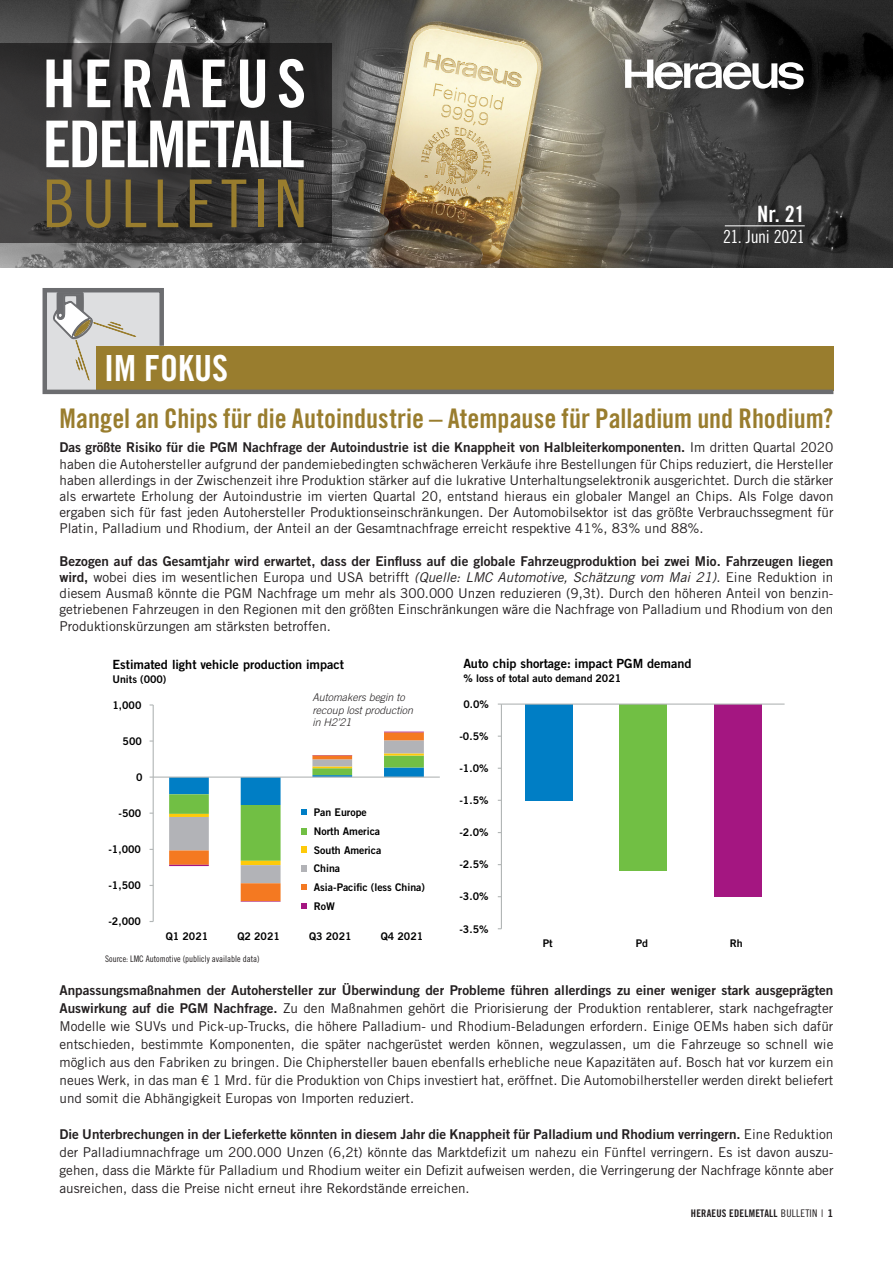
<style>
.page{position:relative;width:893px;height:1263px;background:#fff}
.page>*{position:absolute;margin:0;border:0;box-sizing:border-box;transform-origin:0 0}
.t1{font:66px "Trade Gothic LT Std Cn 18";letter-spacing:.095em;color:#997d2e}
.t2{font:66px "Trade Gothic LT Std Bd Cn 20";letter-spacing:.12em;color:#fff}
.t3{font:64.5px "Trade Gothic LT Std Bd Cn 20";letter-spacing:-.04em;color:#fff}
.t4{font:36px "Trade Gothic LT Std Bd Cn 20";color:#fff}
.t5{font:27px "Trade Gothic LT Std Bd Cn 20";color:#997d2e}
.t6{font:22.5px "Trade Gothic LT Std Bd Cn 20";color:#fff}
.t7{font:18px "Trade Gothic LT Std Cn 18";letter-spacing:-.025em;color:#fff}
.t8{font:13.5px/16.2px "Trade Gothic LT Std";color:#231f20;text-align:justify}
.t9{font:13.5px "Trade Gothic LT Std Bd 2";color:#231f20}
.t10{font:12.75px "Trade Gothic LT Std Bd 2";color:#000001}
.t11{font:10.5px/18.8px "Trade Gothic LT Std Bd 2";letter-spacing:-.005em;color:#000001}
.t12{font:italic 300 10.5px/12.8px "Trade Gothic LT Std";color:#231f20}
.t13{font:10.5px "Trade Gothic LT Std Bd Cn 20";letter-spacing:.02em;color:#231f20}
.t14{font:9px "Trade Gothic LT Std Cn 18";color:#231f20}
.s1{font-family:"Trade Gothic LT Std"}
.s2{font-family:"Trade Gothic LT Std Bd 2"}
.s3{font-style:italic}
.s4{font-family:"Trade Gothic LT Std Cn 18"}
.s5{font-family:"Trade Gothic LT Std";font-weight:300}
</style>
<div class="page">
<img style="left:0;top:0;width:893px;height:268px">
<svg style="left:625px;top:60px;width:179px;height:29px"></svg>
<hr style="left:725px;top:225px;width:80px;height:1px;background:#fff">
<svg style="left:0;top:44px;width:332px;height:199px;background:#323131"></svg>
<svg style="left:42px;top:288px;width:792px;height:107px"></svg>
<svg style="left:53px;top:292px;width:83px;height:92px;background:#c4bead"></svg>
<div style="left:619px;top:704px;width:48px;height:167px;background:#71bf44"></div>
<div style="left:714px;top:704px;width:47px;height:193px;background:#a41681"></div>
<div style="left:525px;top:704px;width:47px;height:96px;background:#007ec5"></div>
<hr style="left:501px;top:704px;width:1px;height:225px;background:#b2b6b6">
<hr style="left:501px;top:703px;width:284px;height:2px;background:#b2b6b6">
<hr style="left:153px;top:705px;width:1px;height:216px;background:#b2b6b6">
<hr style="left:153px;top:776px;width:287px;height:2px;background:#b2b6b6">
<svg style="left:169px;top:732px;width:255px;height:177px"></svg>
<h1 class="t2" style="left:43px;top:44px;width:265px">HERAEUS</h1>
<h2 class="t3" style="left:43px;top:105px;width:264px">EDELMETALL</h2>
<h1 class="t1" style="left:42px;top:164px;width:266px">BULLETIN</h1>
<h3 class="t4" style="left:104px;top:346px;width:125px">IM FOKUS</h3>
<h3 class="t6" style="left:757px;top:200px;width:49px">Nr. 21</h3>
<h3 class="t7" style="left:723px;top:226px;width:83px">21. Juni 2021</h3>
<h3 class="t5" style="left:60px;top:402px;width:775px">Mangel an Chips für die Autoindustrie – Atempause für Palladium und Rhodium?</h3>
<p class="t9" style="left:60px;top:439px;width:775px">Das größte Risiko für die PGM Nachfrage der Autoindustrie ist die Knappheit von Halbleiterkomponenten. <span class="s1">Im dritten Quartal 2020</span></p>
<p class="t8" style="left:60px;top:456px;width:775px">haben die Autohersteller aufgrund der pandemiebedingten schwächeren Verkäufe ihre Bestellungen für Chips reduziert, die Hersteller haben allerdings in der Zwischenzeit ihre Produktion stärker auf die lukrative Unterhaltungselektronik ausgerichtet. Durch die stärker als erwartete Erholung der Autoindustrie im vierten Quartal 20, entstand hieraus ein globaler Mangel an Chips. Als Folge davon ergaben sich für fast jeden Autohersteller Produktionseinschränkungen. Der Automobilsektor ist das größte Verbrauchssegment für Platin, Palladium und Rhodium, der Anteil an der Gesamtnachfrage erreicht respektive 41%, 83% und 88%.</p>
<p class="t9" style="left:60px;top:553px;width:775px">Bezogen auf das Gesamtjahr wird erwartet, dass der Einfluss auf die globale Fahrzeugproduktion bei zwei Mio. Fahrzeugen liegen</p>
<p class="t8" style="left:60px;top:569px;width:775px"><span class="s2">wird,</span> wobei dies im wesentlichen Europa und USA betrifft <span class="s3">(Quelle: LMC Automotive, Schätzung vom Mai 21)</span>. Eine Reduktion in diesem Ausmaß könnte die PGM Nachfrage um mehr als 300.000 Unzen reduzieren (9,3t). Durch den höheren Anteil von benzin&shy;getriebenen Fahrzeugen in den Regionen mit den größten Einschränkungen wäre die Nachfrage von Palladium und Rhodium von den Produktionskürzungen am stärksten betroffen.</p>
<p class="t10" style="left:113px;top:656px;width:233px">Estimated light vehicle production impact</p>
<p class="t11" style="left:113px;top:670px;width:55px">Units (000)</p>
<p class="t11" style="left:113px;top:695px;width:31px">1,000</p>
<p class="t11" style="left:123px;top:731px;width:21px">500</p>
<p class="t11" style="left:136px;top:768px;width:8px">0</p>
<p class="t11" style="left:119px;top:804px;width:24px">-500</p>
<p class="t11" style="left:108px;top:840px;width:34px">-1,000</p>
<p class="t11" style="left:108px;top:876px;width:34px">-1,500</p>
<p class="t11" style="left:108px;top:912px;width:34px">-2,000</p>
<p class="t12" style="left:312px;top:691px;width:102px">Automakers begin to recoup lost production in H2’21</p>
<p class="t11" style="left:314px;top:803px;width:113px">Pan Europe<br>North America<br>South America<br>China<br>Asia-Pacific (less China)<br>RoW</p>
<p class="t11" style="left:166px;top:926px;width:44px">Q1 2021</p>
<p class="t11" style="left:237px;top:926px;width:44px">Q2 2021</p>
<p class="t11" style="left:309px;top:926px;width:44px">Q3 2021</p>
<p class="t11" style="left:381px;top:926px;width:44px">Q4 2021</p>
<p class="t14" style="left:105px;top:953px;width:156px">Source: LMC Automotive (publicly available data)</p>
<p class="t10" style="left:463px;top:656px;width:230px">Auto chip shortage: impact PGM demand</p>
<p class="t11" style="left:463px;top:669px;width:159px">% loss of total auto demand 2021</p>
<p class="t11" style="left:463px;top:694px;width:27px">0.0%</p>
<p class="t11" style="left:459px;top:727px;width:30px">-0.5%</p>
<p class="t11" style="left:459px;top:759px;width:30px">-1.0%</p>
<p class="t11" style="left:459px;top:791px;width:30px">-1.5%</p>
<p class="t11" style="left:459px;top:823px;width:30px">-2.0%</p>
<p class="t11" style="left:459px;top:855px;width:30px">-2.5%</p>
<p class="t11" style="left:459px;top:887px;width:30px">-3.0%</p>
<p class="t11" style="left:459px;top:919px;width:30px">-3.5%</p>
<p class="t11" style="left:543px;top:934px;width:11px">Pt</p>
<p class="t11" style="left:636px;top:934px;width:14px">Pd</p>
<p class="t11" style="left:730px;top:934px;width:14px">Rh</p>
<p class="t9" style="left:60px;top:982px;width:775px">Anpassungsmaßnahmen der Autohersteller zur Überwindung der Probleme führen allerdings zu einer weniger stark ausgeprägten</p>
<p class="t8" style="left:60px;top:999px;width:775px;line-height:18px"><span class="s2">Auswirkung auf die PGM Nachfrage.</span> Zu den Maßnahmen gehört die Priorisierung der Produktion rentablerer, stark nachgefragter Modelle wie SUVs und Pick-up-Trucks, die höhere Palladium- und Rhodium-Beladungen erfordern. Einige OEMs haben sich dafür entschieden, bestimmte Komponenten, die später nachgerüstet werden können, wegzulassen, um die Fahrzeuge so schnell wie möglich aus den Fabriken zu bringen. Die Chiphersteller bauen ebenfalls erhebliche neue Kapazitäten auf. Bosch hat vor kurzem ein neues Werk, in das man € 1 Mrd. für die Produktion von Chips investiert hat, eröffnet. Die Automobilhersteller werden direkt beliefert und somit die Abhängigkeit Europas von Importen reduziert.</p>
<p class="t9" style="left:60px;top:1126px;width:775px">Die Unterbrechungen in der Lieferkette könnten in diesem Jahr die Knappheit für Palladium und Rhodium verringern. <span class="s1">Eine Reduktion</span></p>
<p class="t8" style="left:60px;top:1143px;width:775px;line-height:18px">der Palladiumnachfrage um 200.000 Unzen (6,2t) könnte das Marktdefizit um nahezu ein Fünftel verringern. Es ist davon auszu&shy;gehen, dass die Märkte für Palladium und Rhodium weiter ein Defizit aufweisen werden, die Verringerung der Nachfrage könnte aber ausreichen, dass die Preise nicht erneut ihre Rekordstände erreichen.</p>
<p class="t13" style="left:691px;top:1207px;width:144px">HERAEUS EDELMETALL <span class="s4">BULLETIN</span> <span class="s5">I</span> <span class="s2">1</span></p>
</div>
